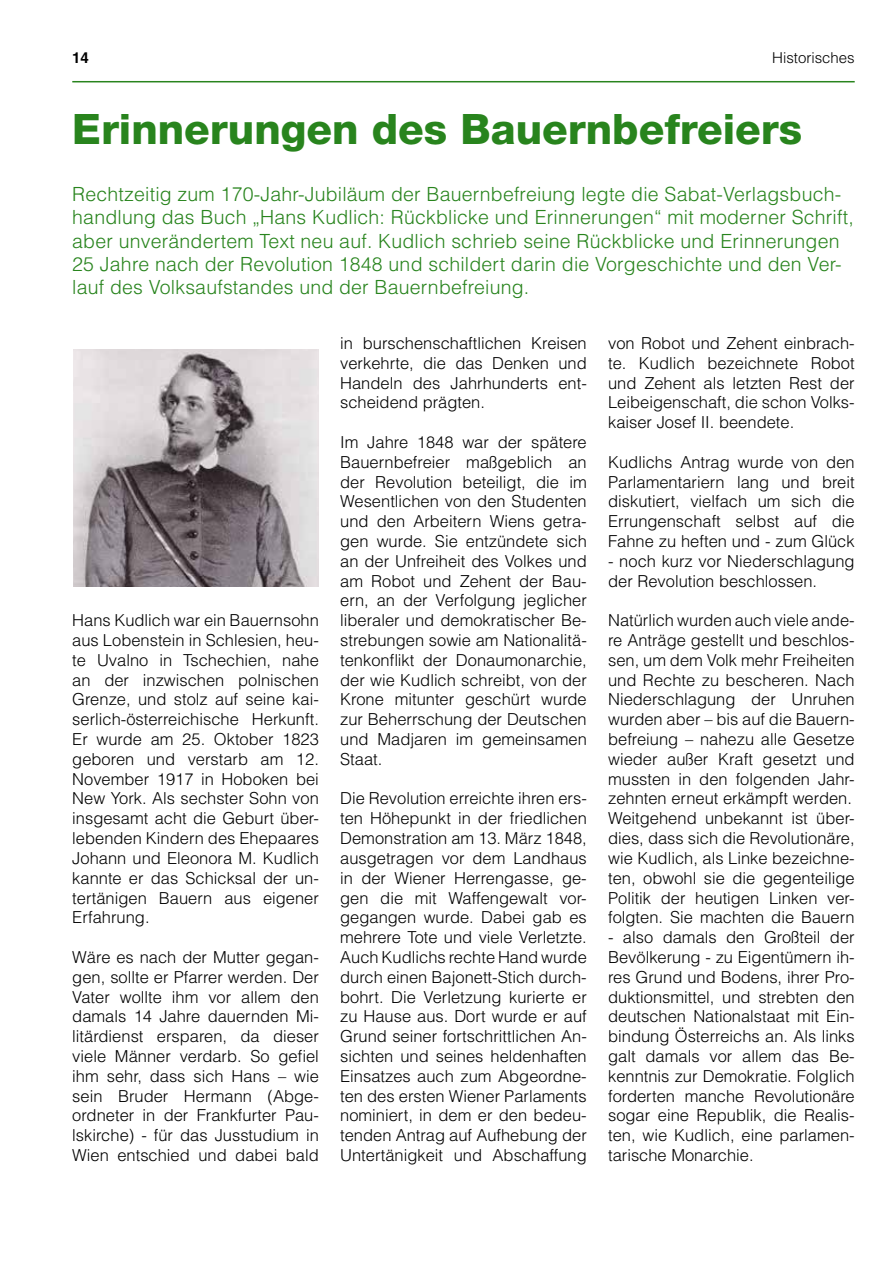
<style>
.page{position:relative;width:893px;height:1263px;background:#fff}
.page>*{position:absolute;margin:0;border:0;box-sizing:border-box;transform-origin:0 0}
.t1{font:800 42px "Helvetica Neue";color:#28841d}
.t2{font:300 19.5px/23.4px "Helvetica";letter-spacing:.01em;color:#28841d}
.t3{font:300 16.5px/19.8px "Helvetica";color:#000;text-align:justify}
.t4{font:300 15px "Helvetica";color:#000}
.t5{font:700 15px "Helvetica";color:#000}
</style>
<div class="page">
<hr style="left:72px;top:81px;width:783px;height:1px;background:#28841d">
<img style="left:73px;top:349px;width:246px;height:238px">
<p class="t5" style="left:72px;top:48px;width:18px">14</p>
<p class="t4" style="left:772px;top:48px;width:84px">Historisches</p>
<h1 class="t1" style="left:72px;top:104px;width:731px">Erinnerungen des Bauernbefreiers</h1>
<p class="t2" style="left:72px;top:182px;width:783px">Rechtzeitig zum 170-Jahr-Jubiläum der Bauernbefreiung legte die Sabat-Verlagsbuch&shy;handlung das Buch „Hans Kudlich: Rückblicke und Erinnerungen“ mit moderner Schrift, aber unverändertem Text neu auf. Kudlich schrieb seine Rückblicke und Erinnerungen 25 Jahre nach der Revolution 1848 und schildert darin die Vorgeschichte und den Ver&shy;lauf des Volksaufstandes und der Bauernbefreiung.</p>
<p class="t3" style="left:72px;top:610px;width:248px">Hans Kudlich war ein Bauernsohn aus Lobenstein in Schlesien, heu&shy;te Uvalno in Tschechien, nahe an der inzwischen polnischen Grenze, und stolz auf seine kai&shy;serlich-österreichische Herkunft.<br>Er wurde am 25. Oktober 1823 geboren und verstarb am 12.<br>November 1917 in Hoboken bei New York. Als sechster Sohn von insgesamt acht die Geburt über&shy;lebenden Kindern des Ehepaares Johann und Eleonora M. Kudlich kannte er das Schicksal der un&shy;tertänigen Bauern aus eigener Erfahrung.</p>
<p class="t3" style="left:72px;top:947px;width:248px">Wäre es nach der Mutter gegan&shy;gen, sollte er Pfarrer werden. Der Vater wollte ihm vor allem den damals 14 Jahre dauernden Mi&shy;litärdienst ersparen, da dieser viele Männer verdarb. So gefiel ihm sehr, dass sich Hans – wie sein Bruder Hermann (Abge&shy;ordneter in der Frankfurter Pau&shy;lskirche) - für das Jusstudium in Wien entschied und dabei bald</p>
<p class="t3" style="left:340px;top:333px;width:248px">in burschenschaftlichen Kreisen verkehrte, die das Denken und Handeln des Jahrhunderts ent&shy;scheidend prägten.</p>
<p class="t3" style="left:340px;top:432px;width:248px">Im Jahre 1848 war der spätere Bauernbefreier maßgeblich an der Revolution beteiligt, die im Wesentlichen von den Studenten und den Arbeitern Wiens getra&shy;gen wurde. Sie entzündete sich an der Unfreiheit des Volkes und am Robot und Zehent der Bau&shy;ern, an der Verfolgung jeglicher liberaler und demokratischer Be&shy;strebungen sowie am Nationalitä&shy;tenkonflikt der Donaumonarchie, der wie Kudlich schreibt, von der Krone mitunter geschürt wurde zur Beherrschung der Deutschen und Madjaren im gemeinsamen Staat.</p>
<p class="t3" style="left:340px;top:788px;width:248px">Die Revolution erreichte ihren ers&shy;ten Höhepunkt in der friedlichen Demonstration am 13. März 1848, ausgetragen vor dem Landhaus in der Wiener Herrengasse, ge&shy;gen die mit Waffengewalt vor&shy;gegangen wurde. Dabei gab es mehrere Tote und viele Verletzte.<br>Auch Kudlichs rechte Hand wurde durch einen Bajonett-Stich durch&shy;bohrt. Die Verletzung kurierte er zu Hause aus. Dort wurde er auf Grund seiner fortschrittlichen An&shy;sichten und seines heldenhaften Einsatzes auch zum Abgeordne&shy;ten des ersten Wiener Parlaments nominiert, in dem er den bedeu&shy;tenden Antrag auf Aufhebung der Untertänigkeit und Abschaffung</p>
<p class="t3" style="left:608px;top:333px;width:248px">von Robot und Zehent einbrach&shy;te. Kudlich bezeichnete Robot und Zehent als letzten Rest der Leibeigenschaft, die schon Volks&shy;kaiser Josef II. beendete.</p>
<p class="t3" style="left:608px;top:452px;width:248px">Kudlichs Antrag wurde von den Parlamentariern lang und breit diskutiert, vielfach um sich die Errungenschaft selbst auf die Fahne zu heften und - zum Glück</p>
<p class="t3" style="left:608px;top:551px;width:248px">- noch kurz vor Niederschlagung der Revolution beschlossen.</p>
<p class="t3" style="left:608px;top:610px;width:248px;text-align:left">Natürlich wurden auch viele ande&shy;re Anträge gestellt und beschlos&shy;sen, um dem Volk mehr Freiheiten und Rechte zu bescheren. Nach<br>Niederschlagung der Unruhen wurden aber – bis auf die Bauern&shy;befreiung – nahezu alle Gesetze wieder außer Kraft gesetzt und mussten in den folgenden Jahr&shy;zehnten erneut erkämpft werden.<br>Weitgehend unbekannt ist über&shy;dies, dass sich die Revolutionäre, wie Kudlich, als Linke bezeichne&shy;ten, obwohl sie die gegenteilige<br>Politik der heutigen Linken ver&shy;folgten. Sie machten die Bauern</p>
<p class="t3" style="left:608px;top:927px;width:248px">- also damals den Großteil der Bevölkerung - zu Eigentümern ih&shy;res Grund und Bodens, ihrer Pro&shy;duktionsmittel, und strebten den deutschen Nationalstaat mit Ein&shy;bindung Österreichs an. Als links galt damals vor allem das Be&shy;kenntnis zur Demokratie. Folglich forderten manche Revolutionäre sogar eine Republik, die Realis&shy;ten, wie Kudlich, eine parlamen&shy;tarische Monarchie.</p>
</div>
